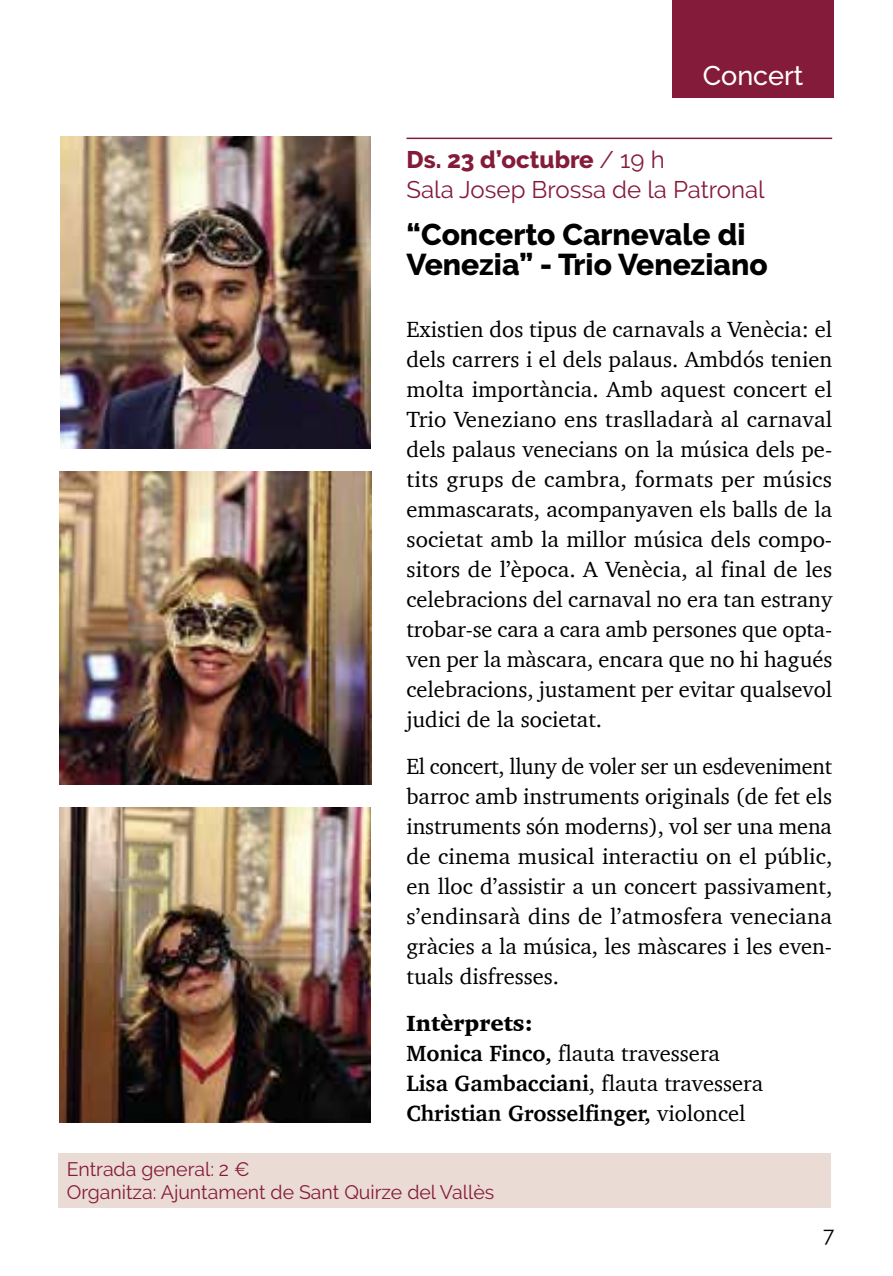
<style>
.page{position:relative;width:893px;height:1276px;background:#fff}
.page>*{position:absolute;margin:0;border:0;box-sizing:border-box;transform-origin:0 0}
.t1{font:800 30px/30px "Raleway";color:#000}
.t2{font:500 27px "Raleway";color:#fff}
.t3{font:24px/30px "Raleway";color:#851b3a}
.t4{font:22.5px/30px "Charter";color:#000;text-align:justify}
.t5{font:700 22.5px/30px "Charter";color:#000}
.t6{font:21px "Raleway";color:#000}
.t7{font:19.5px/23.4px "Raleway";color:#851b3a}
.s1{font-weight:800}
.s2{font-weight:900}
.s3{font-weight:400}
</style>
<div class="page">
<div style="left:58px;top:1153px;width:773px;height:55px;background:#eadbd4"></div>
<hr style="left:406px;top:138px;width:426px;height:1px;background:#851b3a">
<div style="left:672px;top:0;width:162px;height:98px;background:#851b3a"></div>
<img style="left:60px;top:136px;width:311px;height:312px">
<img style="left:60px;top:472px;width:312px;height:312px">
<img style="left:60px;top:807px;width:311px;height:315px">
<p class="t2" style="left:703px;top:60px;width:102px">Concert</p>
<p class="t3" style="left:406px;top:144px;width:360px"><span class="s1">Ds. 23 d’octubre</span> / 19 h<br>Sala Josep Brossa de la Patronal</p>
<h1 class="t1" style="left:406px;top:220px;width:363px">“Concerto Carnevale di<br>Venezia” - Trio Veneziano</h1>
<p class="t4" style="left:406px;top:314px;width:427px">Existien dos tipus de carnavals a Venècia: el dels carrers i el dels palaus. Ambdós tenien molta importància. Amb aquest concert el Trio Veneziano ens traslladarà al carnaval dels palaus venecians on la música dels pe&shy;tits grups de cambra, formats per músics emmascarats, acompanyaven els balls de la societat amb la millor música dels compo&shy;sitors de l’època. A Venècia, al final de les celebracions del carnaval no era tan estrany trobar-se cara a cara amb persones que opta&shy;ven per la màscara, encara que no hi hagués celebracions, justament per evitar qualsevol judici de la societat.</p>
<p class="t4" style="left:406px;top:751px;width:427px">El concert, lluny de voler ser un esdeveniment barroc amb instruments originals (de fet els instruments són moderns), vol ser una mena de cinema musical interactiu on el públic, en lloc d’assistir a un concert passivament, s’endinsarà dins de l’atmosfera veneciana gràcies a la música, les màscares i les even&shy;tuals disfresses.</p>
<p class="t5" style="left:406px;top:1008px;width:358px"><span class="s2">Intèrprets:<br></span>Monica Finco, <span class="s3">flauta travessera<br></span>Lisa Gambacciani<span class="s3">, flauta travessera<br></span>Christian Grosselfinger, <span class="s3">violoncel</span></p>
<p class="t7" style="left:67px;top:1157px;width:429px">Entrada general: 2 €<br>Organitza: Ajuntament de Sant Quirze del Vallès</p>
<p class="t6" style="left:823px;top:1222px;width:13px">7</p>
</div>
